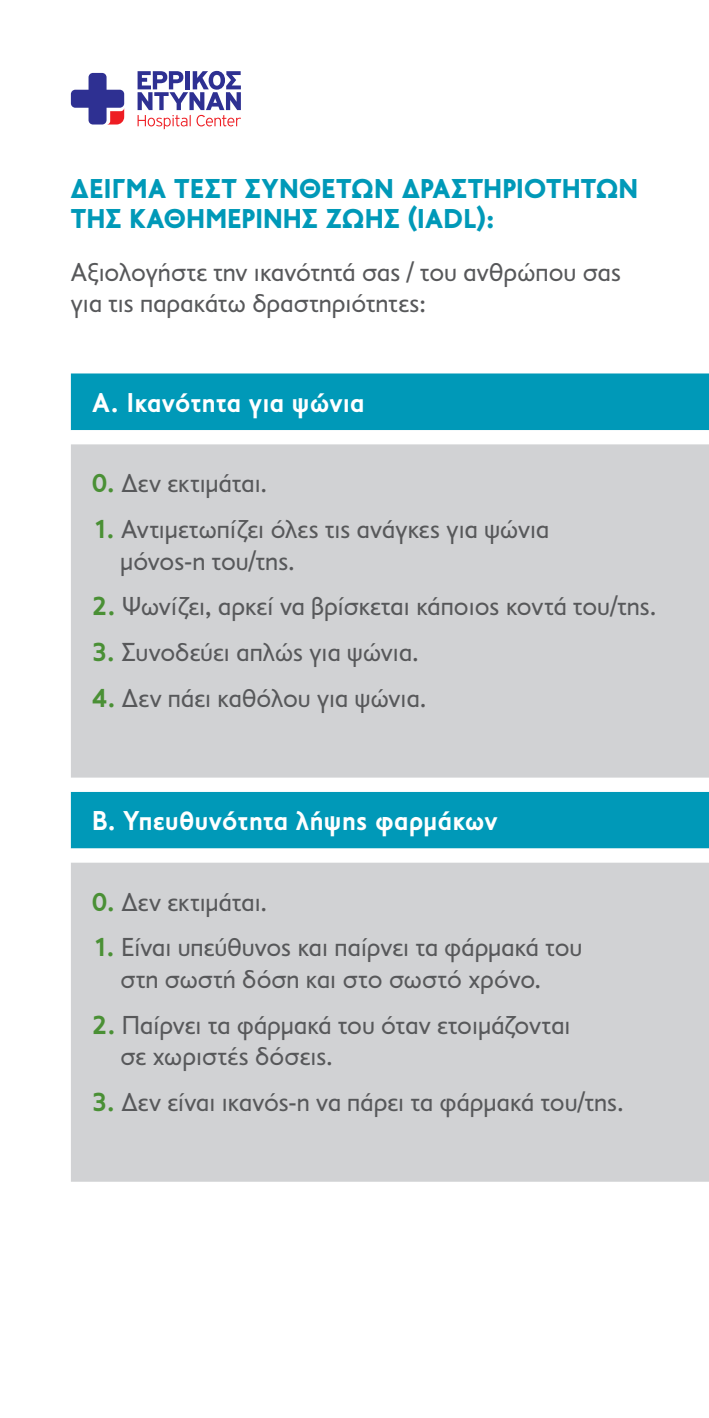
<style>
.page{position:relative;width:709px;height:1418px;background:#fff}
.page>*{position:absolute;margin:0;border:0;box-sizing:border-box;transform-origin:0 0}
.t1{font:900 27.5px/30px "PF Transport";letter-spacing:.005em;color:#0099b8}
.t2{font:700 27.5px "PF Transport";letter-spacing:.015em;color:#fff}
.t3{font:26.25px/31.5px "PF Transport";letter-spacing:.01em;color:#57585a}
.s1{font-weight:700;color:#4a9035}
</style>
<div class="page">
<div style="left:71px;top:373px;width:638px;height:57px;background:#0099b8"></div>
<svg style="left:71px;top:444px;width:638px;height:737px;background:#c2cfd3"></svg>
<div style="left:88px;top:73px;width:19px;height:51px;background:#2e3092;border-radius:4px"></div>
<div style="left:71px;top:90px;width:53px;height:18px;background:#2e3092;border-radius:4px"></div>
<svg style="left:108px;top:109px;width:16px;height:15px"></svg>
<svg style="left:138px;top:71px;width:103px;height:58px"></svg>
<p class="t1" style="left:71px;top:174px;width:568px">ΔΕΙΓΜΑ ΤΕΣΤ ΣΥΝΘΕΤΩΝ ΔΡΑΣΤΗΡΙΟΤΗΤΩΝ<br>ΤΗΣ ΚΑΘΗΜΕΡΙΝΗΣ ΖΩΗΣ (IADL):</p>
<p class="t3" style="left:71px;top:256px;width:551px">Αξιολογήστε την ικανότητά σας / του ανθρώπου σας για τις παρακάτω δραστηριότητες:</p>
<p class="t2" style="left:92px;top:387px;width:274px">Α. Ικανότητα για ψώνια</p>
<p class="t3" style="left:92px;top:468px;width:177px"><span class="s1">0.</span> Δεν εκτιμάται.</p>
<p class="t3" style="left:120px;top:513px;width:430px;text-indent:-28px"><span class="s1">1.</span> Αντιμετωπίζει όλες τις ανάγκες για ψώνια μόνος-η του/της.</p>
<p class="t3" style="left:92px;top:591px;width:566px"><span class="s1">2.</span> Ψωνίζει, αρκεί να βρίσκεται κάποιος κοντά του/της.</p>
<p class="t3" style="left:92px;top:636px;width:328px"><span class="s1">3.</span> Συνοδεύει απλώς για ψώνια.</p>
<p class="t3" style="left:92px;top:682px;width:336px"><span class="s1">4.</span> Δεν πάει καθόλου για ψώνια.</p>
<p class="t2" style="left:92px;top:805px;width:407px">Β. Υπευθυνότητα λήψης φαρμάκων</p>
<p class="t3" style="left:92px;top:886px;width:177px"><span class="s1">0.</span> Δεν εκτιμάται.</p>
<p class="t3" style="left:92px;top:931px;width:491px;text-align:center"><span class="s1">1.</span> Είναι υπεύθυνος και παίρνει τα φάρμακά του στη σωστή δόση και στο σωστό χρόνο.</p>
<p class="t3" style="left:120px;top:1009px;width:451px;text-indent:-28px"><span class="s1">2.</span> Παίρνει τα φάρμακά του όταν ετοιμάζονται σε χωριστές δόσεις.</p>
<p class="t3" style="left:92px;top:1086px;width:533px"><span class="s1">3.</span> Δεν είναι ικανός-η να πάρει τα φάρμακά του/της.</p>
</div>
